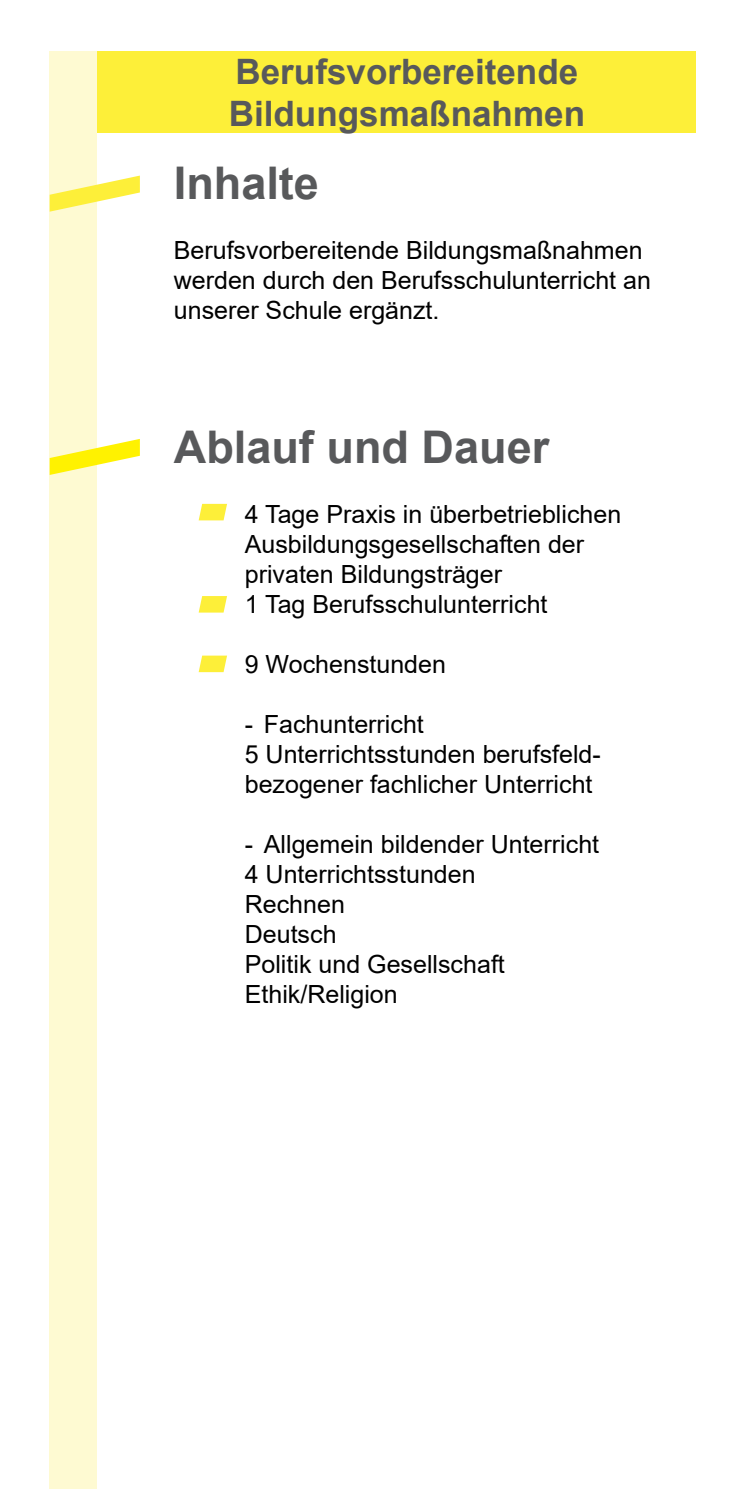
<style>
.page{position:relative;width:745px;height:1489px;background:#fff}
.page>*{position:absolute;margin:0;border:0;box-sizing:border-box;transform-origin:0 0}
.t1{font:700 45px "Arial";color:#58595b}
.t2{font:700 35px/42px "Arial";color:#58595b}
.t3{font:25px/30px "Arial";color:#000}
</style>
<div class="page">
<div style="left:50px;top:51px;width:47px;height:1437px;background:#fefad2"></div>
<div style="left:97px;top:51px;width:597px;height:82px;background:#fdef39"></div>
<svg style="left:198px;top:655px;width:29px;height:17px"></svg>
<svg style="left:50px;top:175px;width:90px;height:37px"></svg>
<svg style="left:50px;top:439px;width:90px;height:36px"></svg>
<svg style="left:198px;top:504px;width:29px;height:16px"></svg>
<svg style="left:198px;top:596px;width:29px;height:16px"></svg>
<h2 class="t2" style="left:228px;top:51px;width:357px">Berufsvorbereitende<br>Bildungsmaßnahmen</h2>
<h1 class="t1" style="left:174px;top:151px;width:147px">Inhalte</h1>
<p class="t3" style="left:174px;top:235px;width:478px">Berufsvorbereitende Bildungsmaßnahmen werden durch den Berufsschulunterricht an unserer Schule ergänzt.</p>
<h1 class="t1" style="left:174px;top:415px;width:377px">Ablauf und Dauer</h1>
<p class="t3" style="left:244px;top:499px;width:378px">4 Tage Praxis in überbetrieblichen<br>Ausbildungsgesellschaften der privaten Bildungsträger<br>1 Tag Berufsschulunterricht</p>
<p class="t3" style="left:244px;top:649px;width:203px">9 Wochenstunden</p>
<p class="t3" style="left:244px;top:709px;width:357px">- Fachunterricht<br>5 Unterrichtsstunden berufsfeld&shy;bezogener fachlicher Unterricht</p>
<p class="t3" style="left:244px;top:829px;width:356px">- Allgemein bildender Unterricht<br>4 Unterrichtsstunden<br>Rechnen<br>Deutsch<br>Politik und Gesellschaft<br>Ethik/Religion</p>
</div>
